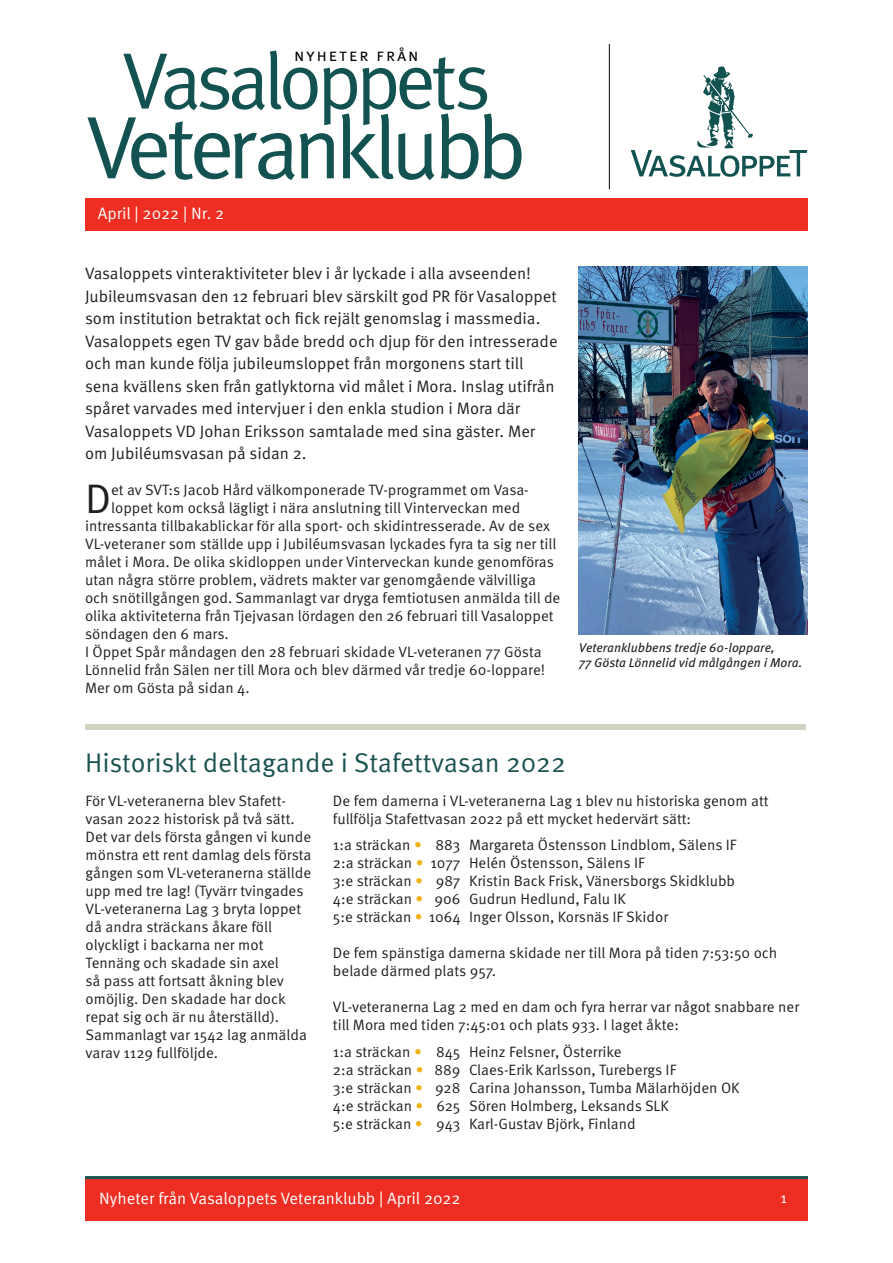
<style>
.page{position:relative;width:893px;height:1263px;background:#fff}
.page>*{position:absolute;margin:0;border:0;box-sizing:border-box;transform-origin:0 0}
.t1{font:88.8px "Meta Plus Normal";letter-spacing:-.06em;color:#125250}
.t2{font:79.95px "Meta Plus Normal";letter-spacing:-.06em;color:#125250}
.t3{font:41.25px "Meta OT Norm";color:#231f20}
.t4{font:27px "Meta OT Norm";color:#1b5351}
.t5{font:17.85px "Meta Plus Normal Caps";letter-spacing:.1em;color:#050504}
.t6{font:16.5px/22.5px "Meta OT Norm";color:#231f20}
.t7{font:16.5px "Meta OT Norm";color:#fff}
.t8{font:15px/18px "Meta OT Norm";color:#231f20}
.t9{font:15px "Meta OT Norm";color:#fff}
.t10{font:italic 12.75px/15.3px "Meta OT";color:#231f20}
.s1{color:#efb211}
</style>
<div class="page">
<div style="left:85px;top:1178px;width:723px;height:42px;background:#ee2e22"></div>
<hr style="left:85px;top:1176px;width:723px;height:3px;background:#1b5351">
<div style="left:85px;top:198px;width:723px;height:33px;background:#ee2e22"></div>
<hr style="left:609px;top:44px;width:1px;height:145px;background:#050504">
<svg style="left:631px;top:66px;width:176px;height:111px"></svg>
<div style="left:85px;top:724px;width:721px;height:6px;background:#d2d1c2"></div>
<img style="left:579px;top:267px;width:229px;height:368px">
<p class="t5" style="left:294px;top:44px;width:126px">nyheter från</p>
<h2 class="t2" style="left:123px;top:35px;width:370px">Vasaloppets</h2>
<h1 class="t1" style="left:87px;top:96px;width:441px">Veteranklubb</h1>
<p class="t7" style="left:98px;top:204px;width:128px">April | 2022 | Nr. 2</p>
<p class="t6" style="left:85px;top:263px;width:474px">Vasaloppets vinteraktiviteter blev i år lyckade i alla avseenden!<br>Jubileumsvasan den 12 februari blev särskilt god PR för Vasaloppet som institution betraktat och fick rejält genomslag i massmedia.<br>Vasaloppets egen TV gav både bredd och djup för den intresserade och man kunde följa jubileumsloppet från morgonens start till sena kvällens sken från gatlyktorna vid målet i Mora. Inslag utifrån spåret varvades med intervjuer i den enkla studion i Mora där Vasaloppets VD Johan Eriksson samtalade med sina gäster. Mer om Jubiléumsvasan på sidan 2.</p>
<h3 class="t3" style="left:85px;top:475px;width:28px">D</h3>
<p class="t8" style="left:111px;top:481px;width:419px">et av SVT:s Jacob Hård välkomponerade TV-programmet om Vasa-</p>
<p class="t8" style="left:111px;top:499px;width:411px">loppet kom också lägligt i nära anslutning till Vinterveckan med</p>
<p class="t8" style="left:85px;top:517px;width:467px">intressanta tillbakablickar för alla sport- och skidintresserade. Av de sex</p>
<p class="t8" style="left:85px;top:535px;width:473px">VL-veteraner som ställde upp i Jubiléumsvasan lyckades fyra ta sig ner till</p>
<p class="t8" style="left:85px;top:553px;width:470px">målet i Mora. De olika skidloppen under Vinterveckan kunde genomföras</p>
<p class="t8" style="left:85px;top:571px;width:452px">utan några större problem, vädrets makter var genomgående välvilliga</p>
<p class="t8" style="left:85px;top:589px;width:477px">och snötillgången god. Sammanlagt var dryga femtiotusen anmälda till de</p>
<p class="t8" style="left:85px;top:607px;width:470px">olika aktiviteterna från Tjejvasan lördagen den 26 februari till Vasaloppet</p>
<p class="t8" style="left:85px;top:625px;width:145px">söndagen den 6 mars.</p>
<p class="t8" style="left:85px;top:643px;width:458px">I Öppet Spår måndagen den 28 februari skidade VL-veteranen 77 Gösta</p>
<p class="t8" style="left:85px;top:661px;width:462px">Lönnelid från Sälen ner till Mora och blev därmed vår tredje 60-loppare!</p>
<p class="t8" style="left:85px;top:679px;width:166px">Mer om Gösta på sidan 4.</p>
<p class="t10" style="left:579px;top:640px;width:225px">Veteranklubbens tredje 60-loppare,<br>77 Gösta Lönnelid vid målgången i Mora.</p>
<h3 class="t4" style="left:85px;top:747px;width:482px">Historiskt deltagande i Stafettvasan 2022</h3>
<p class="t8" style="left:86px;top:792px;width:227px">För VL-veteranerna blev Stafett&shy;vasan 2022 historisk på två sätt.<br>Det var dels första gången vi kunde mönstra ett rent damlag dels första gången som VL-veteranerna ställde upp med tre lag! (Tyvärr tvingades<br>VL-veteranerna Lag 3 bryta loppet då andra sträckans åkare föll olyckligt i backarna ner mot<br>Tennäng och skadade sin axel<br>så pass att fortsatt åkning blev omöjlig. Den skadade har dock repat sig och är nu återställd).<br>Sammanlagt var 1542 lag anmälda varav 1129 fullföljde.</p>
<p class="t8" style="left:333px;top:792px;width:437px">De fem damerna i VL-veteranerna Lag 1 blev nu historiska genom att fullfölja Stafettvasan 2022 på ett mycket hedervärt sätt:</p>
<p class="t8" style="left:333px;top:836px;width:405px">1:a sträckan <span class="s1">•</span> 883 Margareta Östensson Lindblom, Sälens IF 2:a sträckan <span class="s1">•</span> 1077 Helén Östensson, Sälens IF<br>3:e sträckan <span class="s1">•</span> 987 Kristin Back Frisk, Vänersborgs Skidklubb 4:e sträckan <span class="s1">•</span> 906 Gudrun Hedlund, Falu IK<br>5:e sträckan <span class="s1">•</span> 1064 Inger Olsson, Korsnäs IF Skidor</p>
<p class="t8" style="left:333px;top:944px;width:446px">De fem spänstiga damerna skidade ner till Mora på tiden 7:53:50 och belade därmed plats 957.</p>
<p class="t8" style="left:333px;top:998px;width:468px">VL-veteranerna Lag 2 med en dam och fyra herrar var något snabbare ner till Mora med tiden 7:45:01 och plats 933. I laget åkte:</p>
<p class="t8" style="left:333px;top:1043px;width:408px">1:a sträckan <span class="s1">•</span> 845 Heinz Felsner, Österrike<br>2:a sträckan <span class="s1">•</span> 889 Claes-Erik Karlsson, Turebergs IF<br>3:e sträckan <span class="s1">•</span> 928 Carina Johansson, Tumba Mälarhöjden OK 4:e sträckan <span class="s1">•</span> 625 Sören Holmberg, Leksands SLK<br>5:e sträckan <span class="s1">•</span> 943 Karl-Gustav Björk, Finland</p>
<p class="t7" style="left:99px;top:1189px;width:363px">Nyheter från Vasaloppets Veteranklubb | April 2022</p>
<p class="t9" style="left:780px;top:1189px;width:8px">1</p>
</div>
